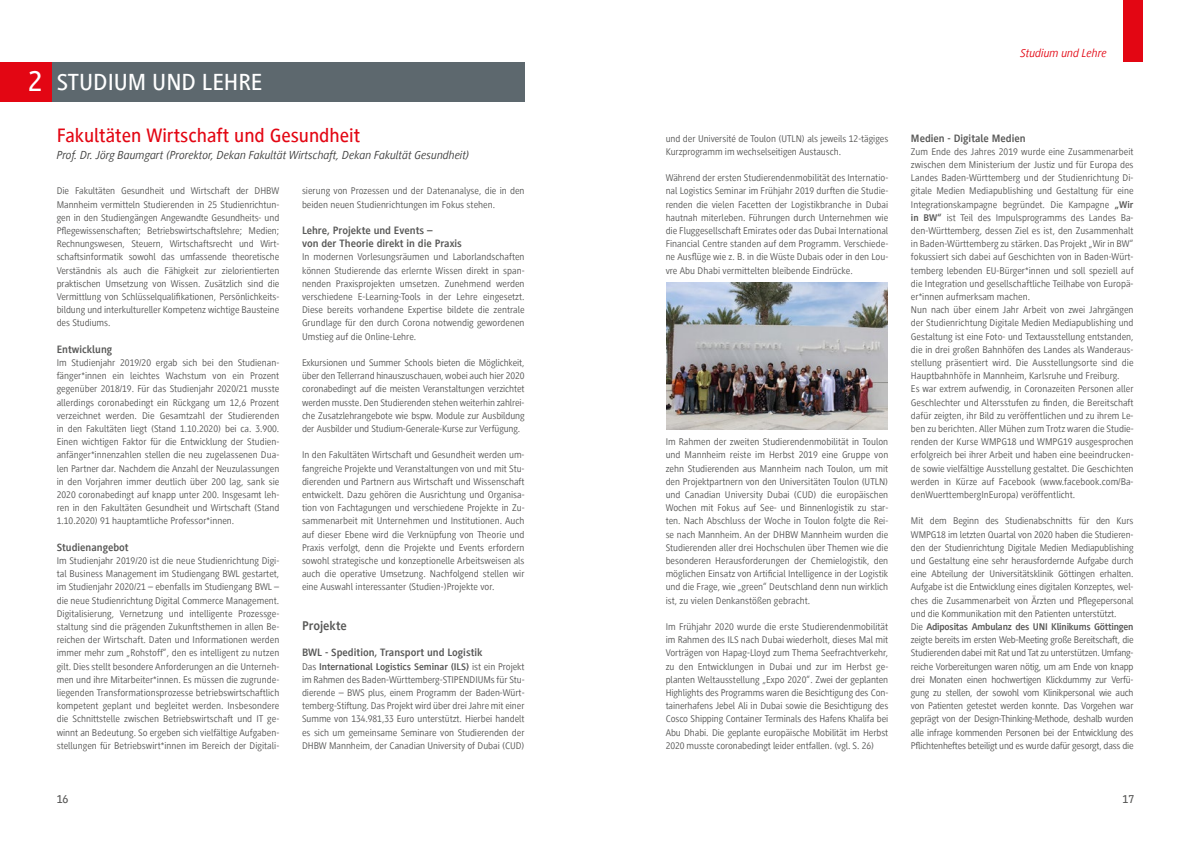
<style>
.page{position:relative;width:1191px;height:842px;background:#fff}
.page>*{position:absolute;margin:0;border:0;box-sizing:border-box;transform-origin:0 0}
.t1{font:500 24px "Generis Sans Com";color:#fff}
.t2{font:500 20px "Generis Sans Com";color:#e30613}
.t3{font:700 13px "Generis Sans Com";color:#575756}
.t4{font:italic 12px "Generis Sans Com";color:#3c3c3b}
.t5{font:italic 12px "Generis Sans Com";color:#e30613}
.t6{font:500 12px "Generis Sans Com";color:#575756}
.t7{font:700 11px/13.2px "Generis Sans Com";color:#575756}
.t8{font:10px/13.2px "Generis Sans Com";color:#575756;text-align:justify}
.t9{font:10px/13.2px "Generis Sans Com";letter-spacing:-.02em;color:#575756}
.s1{font-size:30px}
.s2{font-weight:700}
</style>
<div class="page">
<div style="left:1123px;top:0;width:19px;height:62px;background:#e30613"></div>
<div style="left:0;top:62px;width:524px;height:40px;background:#5d686e"></div>
<div style="left:0;top:62px;width:51px;height:40px;background:#e30613"></div>
<img style="left:666px;top:282px;width:221px;height:148px">
<h1 class="t1" style="left:28px;top:69px;width:236px"><span class="s1">2</span> STUDIUM UND LEHRE</h1>
<h2 class="t2" style="left:57px;top:125px;width:305px">Fakultäten Wirtschaft und Gesundheit</h2>
<p class="t4" style="left:57px;top:149px;width:414px">Prof. Dr. Jörg Baumgart (Prorektor, Dekan Fakultät Wirtschaft, Dekan Fakultät Gesundheit)</p>
<p class="t8" style="left:57px;top:185px;width:224px">Die Fakultäten Gesundheit und Wirtschaft der DHBW Mannheim vermitteln Studierenden in 25 Studienrichtun&shy;gen in den Studiengängen Angewandte Gesundheits- und Pflegewissenschaften; Betriebswirtschaftslehre; Medien; Rechnungswesen, Steuern, Wirtschaftsrecht und Wirt&shy;schaftsinformatik sowohl das umfassende theoretische Verständnis als auch die Fähigkeit zur zielorientierten praktischen Umsetzung von Wissen. Zusätzlich sind die Vermittlung von Schlüsselqualifikationen, Persönlichkeits&shy;bildung und interkultureller Kompetenz wichtige Bausteine des Studiums.</p>
<p class="t7" style="left:57px;top:343px;width:57px">Entwicklung</p>
<p class="t8" style="left:57px;top:356px;width:224px">Im Studienjahr 2019/20 ergab sich bei den Studienan&shy;fänger*innen ein leichtes Wachstum von ein Prozent gegenüber 2018/19. Für das Studienjahr 2020/21 musste allerdings coronabedingt ein Rückgang um 12,6 Prozent verzeichnet werden. Die Gesamtzahl der Studierenden in den Fakultäten liegt (Stand 1.10.2020) bei ca. 3.900.<br>Einen wichtigen Faktor für die Entwicklung der Studien&shy;anfänger*innenzahlen stellen die neu zugelassenen Dua&shy;len Partner dar. Nachdem die Anzahl der Neuzulassungen in den Vorjahren immer deutlich über 200 lag, sank sie 2020 coronabedingt auf knapp unter 200. Insgesamt leh&shy;ren in den Fakultäten Gesundheit und Wirtschaft (Stand 1.10.2020) 91 hauptamtliche Professor*innen.</p>
<p class="t7" style="left:57px;top:541px;width:74px">Studienangebot</p>
<p class="t8" style="left:57px;top:554px;width:224px">Im Studienjahr 2019/20 ist die neue Studienrichtung Digi&shy;tal Business Management im Studiengang BWL gestartet, im Studienjahr 2020/21 – ebenfalls im Studiengang BWL – die neue Studienrichtung Digital Commerce Management.<br>Digitalisierung, Vernetzung und intelligente Prozessge&shy;staltung sind die prägenden Zukunftsthemen in allen Be&shy;reichen der Wirtschaft. Daten und Informationen werden immer mehr zum „Rohstoff“, den es intelligent zu nutzen gilt. Dies stellt besondere Anforderungen an die Unterneh&shy;men und ihre Mitarbeiter*innen. Es müssen die zugrunde&shy;liegenden Transformationsprozesse betriebswirtschaftlich kompetent geplant und begleitet werden. Insbesondere die Schnittstelle zwischen Betriebswirtschaft und IT ge&shy;winnt an Bedeutung. So ergeben sich vielfältige Aufgaben&shy;stellungen für Betriebswirt*innen im Bereich der Digitali-</p>
<p class="t8" style="left:302px;top:185px;width:224px">sierung von Prozessen und der Datenanalyse, die in den beiden neuen Studienrichtungen im Fokus stehen.</p>
<p class="t7" style="left:302px;top:224px;width:161px">Lehre, Projekte und Events –<br>von der Theorie direkt in die Praxis</p>
<p class="t8" style="left:302px;top:251px;width:224px">In modernen Vorlesungsräumen und Laborlandschaften können Studierende das erlernte Wissen direkt in span&shy;nenden Praxisprojekten umsetzen. Zunehmend werden verschiedene E-Learning-Tools in der Lehre eingesetzt.<br>Diese bereits vorhandene Expertise bildete die zentrale Grundlage für den durch Corona notwendig gewordenen Umstieg auf die Online-Lehre.</p>
<p class="t8" style="left:302px;top:356px;width:224px">Exkursionen und Summer Schools bieten die Möglichkeit, über den Tellerrand hinauszuschauen, wobei auch hier 2020 coronabedingt auf die meisten Veranstaltungen verzichtet werden musste. Den Studierenden stehen weiterhin zahlrei&shy;che Zusatzlehrangebote wie bspw. Module zur Ausbildung der Ausbilder und Studium-Generale-Kurse zur Verfügung.</p>
<p class="t8" style="left:302px;top:449px;width:224px">In den Fakultäten Wirtschaft und Gesundheit werden um&shy;fangreiche Projekte und Veranstaltungen von und mit Stu&shy;dierenden und Partnern aus Wirtschaft und Wissenschaft entwickelt. Dazu gehören die Ausrichtung und Organisa&shy;tion von Fachtagungen und verschiedene Projekte in Zu&shy;sammenarbeit mit Unternehmen und Institutionen. Auch auf dieser Ebene wird die Verknüpfung von Theorie und Praxis verfolgt, denn die Projekte und Events erfordern sowohl strategische und konzeptionelle Arbeitsweisen als auch die operative Umsetzung. Nachfolgend stellen wir eine Auswahl interessanter (Studien-)Projekte vor.</p>
<h3 class="t3" style="left:302px;top:619px;width:46px">Projekte</h3>
<p class="t7" style="left:302px;top:646px;width:182px">BWL - Spedition, Transport und Logistik</p>
<p class="t8" style="left:302px;top:660px;width:224px">Das <span class="s2">International Logistics Seminar (ILS)</span> ist ein Projekt im Rahmen des Baden-Württemberg-STIPENDIUMs für Stu&shy;dierende – BWS plus, einem Programm der Baden-Würt&shy;temberg-Stiftung. Das Projekt wird über drei Jahre mit einer Summe von 134.981,33 Euro unterstützt. Hierbei handelt es sich um gemeinsame Seminare von Studierenden der DHBW Mannheim, der Canadian University of Dubai (CUD)</p>
<p class="t5" style="left:1020px;top:46px;width:88px">Studium und Lehre</p>
<p class="t8" style="left:665px;top:132px;width:224px">und der Université de Toulon (UTLN) als jeweils 12-tägiges<br>Kurzprogramm im wechselseitigen Austausch.</p>
<p class="t8" style="left:665px;top:171px;width:224px">Während der ersten Studierendenmobilität des Internatio&shy;nal Logistics Seminar im Frühjahr 2019 durften die Studie&shy;renden die vielen Facetten der Logistikbranche in Dubai hautnah miterleben. Führungen durch Unternehmen wie die Fluggesellschaft Emirates oder das Dubai International Financial Centre standen auf dem Programm. Verschiede&shy;ne Ausflüge wie z. B. in die Wüste Dubais oder in den Lou&shy;vre Abu Dhabi vermittelten bleibende Eindrücke.</p>
<p class="t8" style="left:665px;top:435px;width:224px">Im Rahmen der zweiten Studierendenmobilität in Toulon und Mannheim reiste im Herbst 2019 eine Gruppe von zehn Studierenden aus Mannheim nach Toulon, um mit den Projektpartnern von den Universitäten Toulon (UTLN) und Canadian University Dubai (CUD) die europäischen Wochen mit Fokus auf See- und Binnenlogistik zu star&shy;ten. Nach Abschluss der Woche in Toulon folgte die Rei&shy;se nach Mannheim. An der DHBW Mannheim wurden die Studierenden aller drei Hochschulen über Themen wie die besonderen Herausforderungen der Chemielogistik, den möglichen Einsatz von Artificial Intelligence in der Logistik und die Frage, wie „green“ Deutschland denn nun wirklich ist, zu vielen Denkanstößen gebracht.</p>
<p class="t8" style="left:665px;top:620px;width:224px">Im Frühjahr 2020 wurde die erste Studierendenmobilität im Rahmen des ILS nach Dubai wiederholt, dieses Mal mit Vorträgen von Hapag-Lloyd zum Thema Seefrachtverkehr, zu den Entwicklungen in Dubai und zur im Herbst ge&shy;planten Weltausstellung „Expo 2020“. Zwei der geplanten Highlights des Programms waren die Besichtigung des Con&shy;tainerhafens Jebel Ali in Dubai sowie die Besichtigung des Cosco Shipping Container Terminals des Hafens Khalifa bei Abu Dhabi. Die geplante europäische Mobilität im Herbst 2020 musste coronabedingt leider entfallen. (vgl. S. 26)</p>
<p class="t7" style="left:911px;top:131px;width:116px">Medien - Digitale Medien</p>
<p class="t8" style="left:911px;top:145px;width:224px;text-align:left">Zum Ende des Jahres 2019 wurde eine Zusammenarbeit zwischen dem Ministerium der Justiz und für Europa des Landes Baden-Württemberg und der Studienrichtung Di&shy;gitale Medien Mediapublishing und Gestaltung für eine Integrationskampagne begründet. Die Kampagne <span class="s2">„Wir in BW“</span> ist Teil des Impulsprogramms des Landes Ba&shy;den-Württemberg, dessen Ziel es ist, den Zusammenhalt in Baden-Württemberg zu stärken. Das Projekt „Wir in BW“ fokussiert sich dabei auf Geschichten von in Baden-Würt&shy;temberg lebenden EU-Bürger*innen und soll speziell auf die Integration und gesellschaftliche Teilhabe von Europä&shy;er*innen aufmerksam machen.<br>Nun nach über einem Jahr Arbeit von zwei Jahrgängen der Studienrichtung Digitale Medien Mediapublishing und Gestaltung ist eine Foto- und Textausstellung entstanden, die in drei großen Bahnhöfen des Landes als Wanderaus&shy;stellung präsentiert wird. Die Ausstellungsorte sind die Hauptbahnhöfe in Mannheim, Karlsruhe und Freiburg.<br>Es war extrem aufwendig, in Coronazeiten Personen aller Geschlechter und Altersstufen zu finden, die Bereitschaft dafür zeigten, ihr Bild zu veröffentlichen und zu ihrem Le&shy;ben zu berichten. Aller Mühen zum Trotz waren die Studie&shy;renden der Kurse WMPG18 und WMPG19 ausgesprochen erfolgreich bei ihrer Arbeit und haben eine beeindrucken&shy;de sowie vielfältige Ausstellung gestaltet. Die Geschichten werden in Kürze auf Facebook (www.facebook.com/Ba&shy;denWuerttembergInEuropa) veröffentlicht.</p>
<p class="t9" style="left:911px;top:515px;width:224px">Mit dem Beginn des Studienabschnitts für den Kurs WMPG18 im letzten Quartal von 2020 haben die Studieren&shy;den der Studienrichtung Digitale Medien Mediapublishing und Gestaltung eine sehr herausfordernde Aufgabe durch eine Abteilung der Universitätsklinik Göttingen erhalten.<br>Aufgabe ist die Entwicklung eines digitalen Konzeptes, wel&shy;ches die Zusammenarbeit von Ärzten und Pflegepersonal und die Kommunikation mit den Patienten unterstützt.<br>Die <span class="s2">Adipositas Ambulanz des UNI Klinikums Göttingen </span>zeigte bereits im ersten Web-Meeting große Bereitschaft, die Studierenden dabei mit Rat und Tat zu unterstützen. Umfang&shy;reiche Vorbereitungen waren nötig, um am Ende von knapp drei Monaten einen hochwertigen Klickdummy zur Verfü&shy;gung zu stellen, der sowohl vom Klinikpersonal wie auch von Patienten getestet werden konnte. Das Vorgehen war geprägt von der Design-Thinking-Methode, deshalb wurden alle infrage kommenden Personen bei der Entwicklung des Pflichtenheftes beteiligt und es wurde dafür gesorgt, dass die</p>
<p class="t6" style="left:57px;top:792px;width:13px">16</p>
<p class="t6" style="left:1122px;top:792px;width:13px">17</p>
</div>
